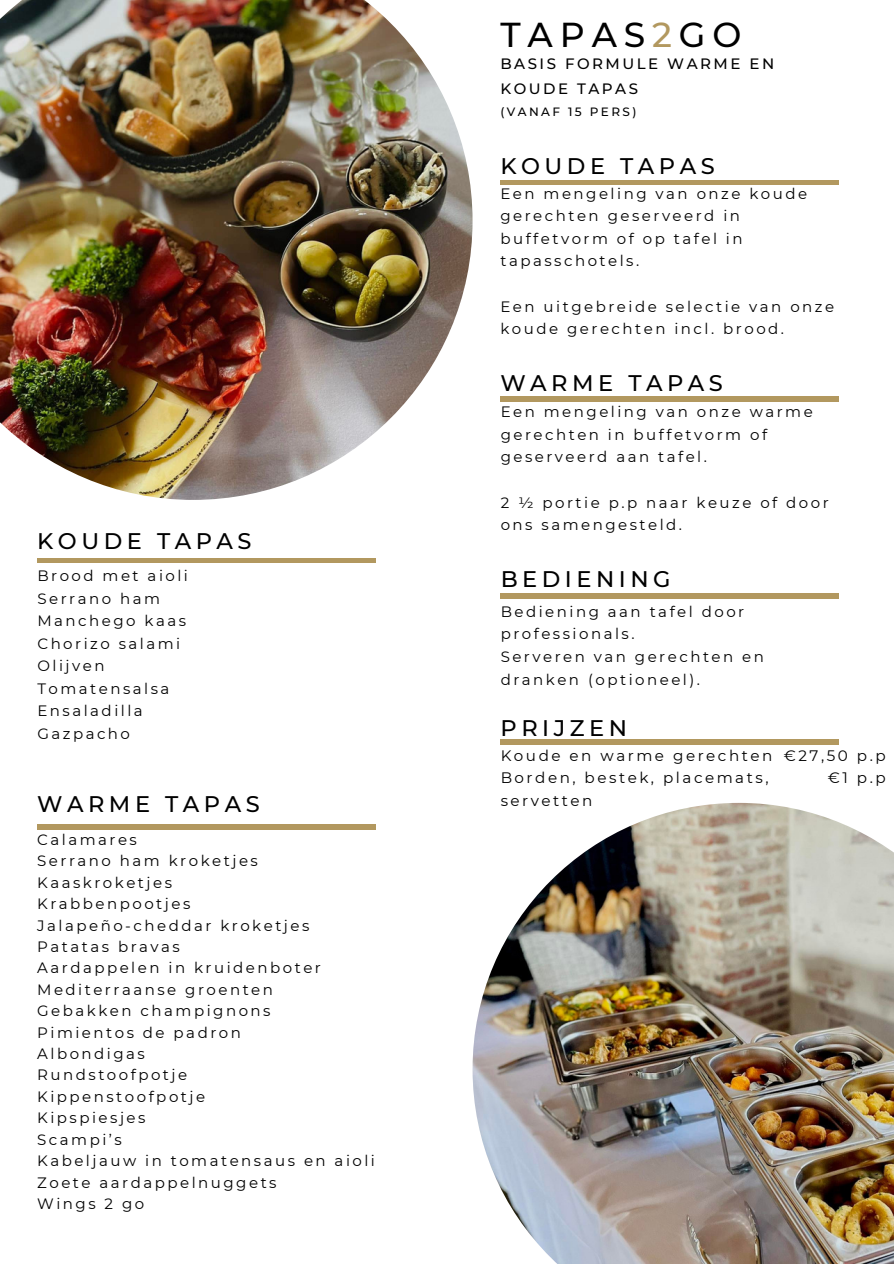
<style>
.page{position:relative;width:894px;height:1264px;background:#fff}
.page>*{position:absolute;margin:0;border:0;box-sizing:border-box;transform-origin:0 0}
.t1{font:500 34.5px "Montserrat";letter-spacing:.2em;color:#000}
.t2{font:500 22.5px "Montserrat";letter-spacing:.2em;color:#000}
.t3{font:15.15px/22.5px "Montserrat";letter-spacing:.165em;color:#000}
.t4{font:15px/22.5px "Montserrat";letter-spacing:.165em;color:#000}
.t5{font:500 15px/24px "Montserrat";letter-spacing:.165em;color:#000}
.t6{font:500 12px "Montserrat";letter-spacing:.2em;color:#000}
.s1{color:#b2985f}
</style>
<div class="page">
<img style="left:472px;top:802px;width:421px;height:461px">
<hr style="left:500px;top:594px;width:338px;height:4px;background:#b2985f">
<div style="left:37px;top:558px;width:338px;height:5px;background:#b2985f"></div>
<div style="left:37px;top:824px;width:338px;height:5px;background:#b2985f"></div>
<div style="left:500px;top:180px;width:338px;height:5px;background:#b2985f"></div>
<div style="left:500px;top:396px;width:338px;height:5px;background:#b2985f"></div>
<img style="left:0;top:0;width:472px;height:500px">
<div style="left:500px;top:739px;width:338px;height:5px;background:#b2985f"></div>
<h2 class="t2" style="left:37px;top:526px;width:216px">KOUDE TAPAS</h2>
<p class="t4" style="left:37px;top:564px;width:152px">Brood met aioli<br>Serrano ham<br>Manchego kaas<br>Chorizo salami<br>Olijven<br>Tomatensalsa<br>Ensaladilla<br>Gazpacho</p>
<h2 class="t2" style="left:37px;top:790px;width:224px">WARME TAPAS</h2>
<p class="t4" style="left:37px;top:829px;width:339px;line-height:21.5px">Calamares<br>Serrano ham kroketjes<br>Kaaskroketjes<br>Krabbenpootjes<br>Jalapeño-cheddar kroketjes<br>Patatas bravas<br>Aardappelen in kruidenboter<br>Mediterraanse groenten<br>Gebakken champignons<br>Pimientos de padron<br>Albondigas<br>Rundstoofpotje<br>Kippenstoofpotje<br>Kipspiesjes<br>Scampi’s<br>Kabeljauw in tomatensaus en aioli<br>Zoete aardappelnuggets<br>Wings 2 go</p>
<h1 class="t1" style="left:500px;top:14px;width:242px">TAPAS<span class="s1">2</span>GO</h1>
<p class="t5" style="left:500px;top:52px;width:275px">BASIS FORMULE WARME EN<br>KOUDE TAPAS</p>
<p class="t6" style="left:500px;top:104px;width:137px">(VANAF 15 PERS)</p>
<h2 class="t2" style="left:500px;top:152px;width:216px">KOUDE TAPAS</h2>
<p class="t4" style="left:500px;top:182px;width:308px">Een mengeling van onze koude gerechten geserveerd in buffetvorm of op tafel in tapasschotels.</p>
<p class="t4" style="left:500px;top:295px;width:335px">Een uitgebreide selectie van onze koude gerechten incl. brood.</p>
<h2 class="t2" style="left:500px;top:369px;width:224px">WARME TAPAS</h2>
<p class="t4" style="left:500px;top:401px;width:313px">Een mengeling van onze warme gerechten in buffetvorm of geserveerd aan tafel.</p>
<p class="t4" style="left:500px;top:491px;width:329px">2 ½ portie p.p naar keuze of door ons samengesteld.</p>
<h2 class="t2" style="left:500px;top:565px;width:171px">BEDIENING</h2>
<p class="t4" style="left:500px;top:600px;width:265px">Bediening aan tafel door professionals.<br>Serveren van gerechten en dranken (optioneel).</p>
<h2 class="t2" style="left:500px;top:713px;width:128px">PRIJZEN</h2>
<p class="t3" style="left:500px;top:744px;width:273px">Koude en warme gerechten<br>Borden, bestek, placemats, servetten</p>
<p class="t3" style="left:783px;top:744px;width:103px;text-align:right">€27,50 p.p €1 p.p</p>
</div>
